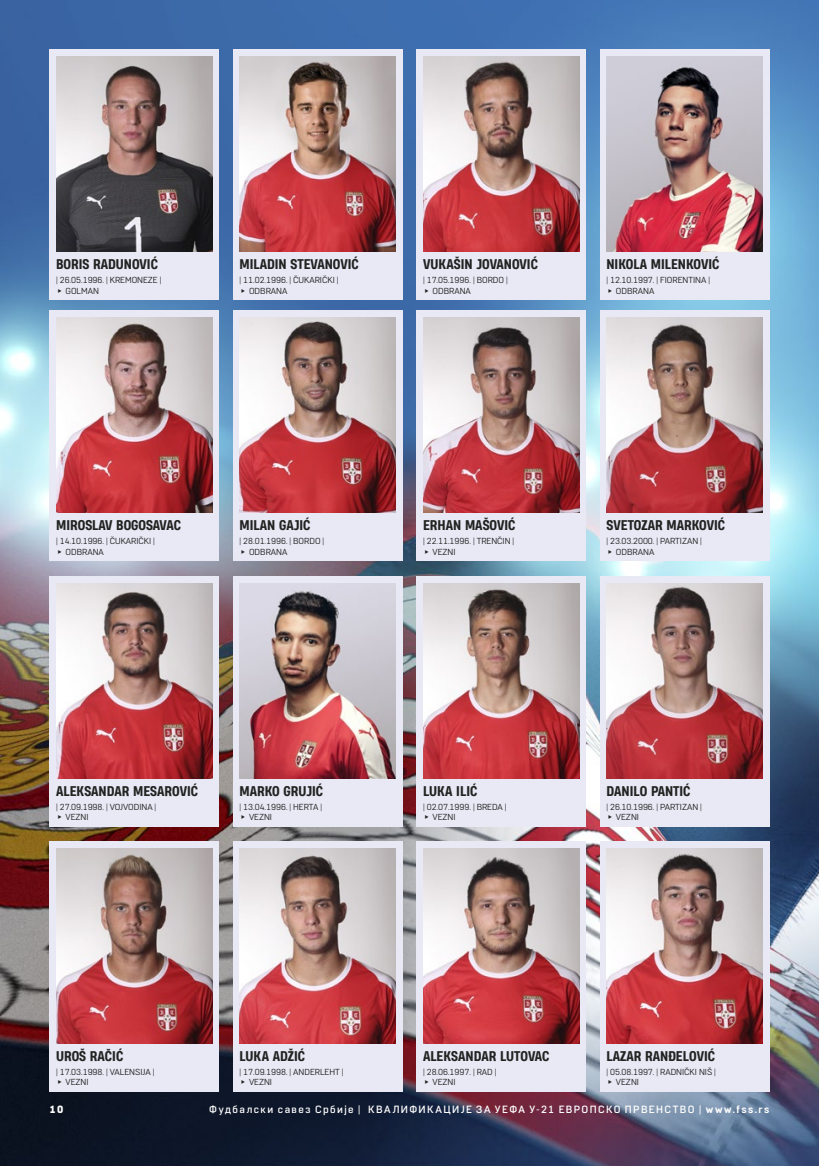
<style>
.page{position:relative;width:819px;height:1166px;background:#fff}
.page>*{position:absolute;margin:0;border:0;box-sizing:border-box;transform-origin:0 0}
.t1{font:500 13.12px "Heading Pro";color:#222221}
.t2{font:500 10.5px "Normative Pro";letter-spacing:.14em;color:#fff}
.t3{font:900 10.5px "Normative Pro";color:#fff}
.t4{font:8.75px/10.5px "Normative Pro";color:#222221}
.s1{font-weight:700}
</style>
<div class="page">
<img style="left:0;top:0;width:819px;height:1166px">
<div style="left:50px;top:50px;width:169px;height:250px;background:#e8e9f5"></div>
<div style="left:50px;top:311px;width:169px;height:250px;background:#e8e9f5"></div>
<div style="left:50px;top:576px;width:169px;height:250px;background:#e8e9f5"></div>
<div style="left:50px;top:841px;width:169px;height:250px;background:#e8e9f5"></div>
<div style="left:233px;top:50px;width:169px;height:250px;background:#e8e9f5"></div>
<div style="left:233px;top:311px;width:169px;height:250px;background:#e8e9f5"></div>
<div style="left:600px;top:50px;width:169px;height:250px;background:#e8e9f5"></div>
<div style="left:233px;top:576px;width:169px;height:250px;background:#e8e9f5"></div>
<div style="left:233px;top:841px;width:169px;height:250px;background:#e8e9f5"></div>
<div style="left:416px;top:50px;width:170px;height:250px;background:#e8e9f5"></div>
<div style="left:416px;top:311px;width:170px;height:250px;background:#e8e9f5"></div>
<div style="left:416px;top:576px;width:170px;height:250px;background:#e8e9f5"></div>
<div style="left:416px;top:841px;width:170px;height:250px;background:#e8e9f5"></div>
<div style="left:600px;top:311px;width:169px;height:250px;background:#e8e9f5"></div>
<div style="left:600px;top:576px;width:169px;height:250px;background:#e8e9f5"></div>
<div style="left:600px;top:841px;width:169px;height:250px;background:#e8e9f5"></div>
<img style="left:56px;top:57px;width:156px;height:195px">
<img style="left:239px;top:57px;width:157px;height:195px">
<img style="left:423px;top:57px;width:156px;height:195px">
<img style="left:606px;top:318px;width:156px;height:195px">
<img style="left:606px;top:583px;width:156px;height:195px">
<img style="left:423px;top:318px;width:156px;height:195px">
<img style="left:423px;top:583px;width:156px;height:195px">
<img style="left:423px;top:848px;width:156px;height:195px">
<img style="left:606px;top:848px;width:156px;height:195px">
<img style="left:239px;top:318px;width:157px;height:195px">
<img style="left:606px;top:57px;width:156px;height:195px">
<img style="left:239px;top:583px;width:157px;height:195px">
<img style="left:239px;top:848px;width:157px;height:195px">
<img style="left:56px;top:848px;width:156px;height:195px">
<img style="left:56px;top:318px;width:156px;height:195px">
<img style="left:56px;top:583px;width:156px;height:195px">
<h1 class="t1" style="left:56px;top:256px;width:103px">BORIS RADUNOVIĆ</h1>
<p class="t4" style="left:56px;top:275px;width:107px">| 26.05.1996. | KREMONEZE | <span class="s1">▸</span> GOLMAN</p>
<h1 class="t1" style="left:239px;top:256px;width:121px">MILADIN STEVANOVIĆ</h1>
<p class="t4" style="left:239px;top:275px;width:100px">| 11.02.1996. | ČUKARIČKI | <span class="s1">▸</span> ODBRANA</p>
<h1 class="t1" style="left:423px;top:256px;width:116px">VUKAŠIN JOVANOVIĆ</h1>
<p class="t4" style="left:423px;top:275px;width:86px">| 17.05.1996. | BORDO | <span class="s1">▸</span> ODBRANA</p>
<h1 class="t1" style="left:606px;top:256px;width:115px">NIKOLA MILENKOVIĆ</h1>
<p class="t4" style="left:606px;top:275px;width:105px">| 12.10.1997. | FIORENTINA | <span class="s1">▸</span> ODBRANA</p>
<h1 class="t1" style="left:56px;top:517px;width:126px">MIROSLAV BOGOSAVAC</h1>
<p class="t4" style="left:56px;top:536px;width:100px">| 14.10.1996. | ČUKARIČKI | <span class="s1">▸</span> ODBRANA</p>
<h1 class="t1" style="left:239px;top:517px;width:72px">MILAN GAJIĆ</h1>
<p class="t4" style="left:239px;top:536px;width:86px">| 28.01.1996. | BORDO | <span class="s1">▸</span> ODBRANA</p>
<h1 class="t1" style="left:423px;top:517px;width:94px">ERHAN MAŠOVIĆ</h1>
<p class="t4" style="left:423px;top:536px;width:93px">| 22.11.1996. | TRENČIN | <span class="s1">▸</span> VEZNI</p>
<h1 class="t1" style="left:606px;top:517px;width:120px">SVETOZAR MARKOVIĆ</h1>
<p class="t4" style="left:606px;top:536px;width:97px">| 23.03.2000. | PARTIZAN | <span class="s1">▸</span> ODBRANA</p>
<h1 class="t1" style="left:56px;top:782px;width:144px">ALEKSANDAR MESAROVIĆ</h1>
<p class="t4" style="left:56px;top:801px;width:102px">| 27.09.1998. | VOJVODINA | <span class="s1">▸</span> VEZNI</p>
<h1 class="t1" style="left:239px;top:782px;width:85px">MARKO GRUJIĆ</h1>
<p class="t4" style="left:239px;top:801px;width:84px">| 13.04.1996. | HERTA | <span class="s1">▸</span> VEZNI</p>
<h1 class="t1" style="left:423px;top:782px;width:56px">LUKA ILIĆ</h1>
<p class="t4" style="left:423px;top:801px;width:85px">| 02.07.1999. | BREDA | <span class="s1">▸</span> VEZNI</p>
<h1 class="t1" style="left:606px;top:782px;width:86px">DANILO PANTIĆ</h1>
<p class="t4" style="left:606px;top:801px;width:97px">| 26.10.1996. | PARTIZAN | <span class="s1">▸</span> VEZNI</p>
<h1 class="t1" style="left:56px;top:1048px;width:69px">UROŠ RAČIĆ</h1>
<p class="t4" style="left:56px;top:1066px;width:100px">| 17.03.1998. | VALENSIJA | <span class="s1">▸</span> VEZNI</p>
<p class="t3" style="left:50px;top:1103px;width:15px">10</p>
<p class="t2" style="left:209px;top:1103px;width:561px">Фудбалски савез Србије | КВАЛИФИКАЦИЈЕ ЗА УЕФА У-21 ЕВРОПСКО ПРВЕНСТВО | <span class="s1">www.fss.rs</span></p>
<h1 class="t1" style="left:239px;top:1048px;width:67px">LUKA ADŽIĆ</h1>
<p class="t4" style="left:239px;top:1066px;width:105px">| 17.09.1998. | ANDERLEHT | <span class="s1">▸</span> VEZNI</p>
<h1 class="t1" style="left:606px;top:1048px;width:110px">LAZAR RANĐELOVIĆ</h1>
<p class="t4" style="left:606px;top:1066px;width:111px">| 05.08.1997. | RADNIČKI NIŠ | <span class="s1">▸</span> VEZNI</p>
<h1 class="t1" style="left:423px;top:1048px;width:128px">ALEKSANDAR LUTOVAC</h1>
<p class="t4" style="left:423px;top:1066px;width:75px">| 28.06.1997. | RAD | <span class="s1">▸</span> VEZNI</p>
</div>
